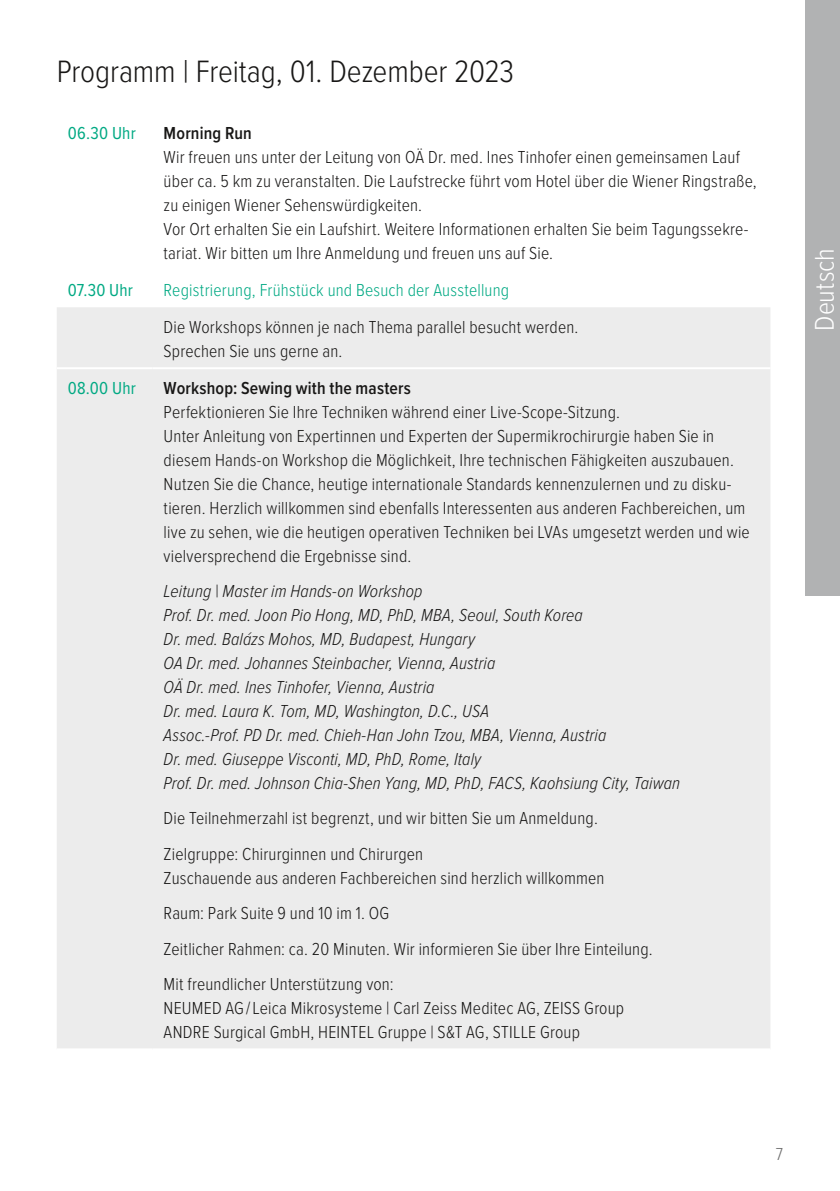
<style>
.page{position:relative;width:840px;height:1191px;background:#fff}
.page>*{position:absolute;margin:0;border:0;box-sizing:border-box;transform-origin:0 0}
.t1{font:300 32px "Proxima Nova Cond";letter-spacing:-.005em;color:#181716}
.t2{font:300 28px "Proxima Nova Cond";color:#fff}
.t3{font:300 18px/24px "Proxima Nova Cond";letter-spacing:.01em;color:#181716}
.t4{font:italic 300 18px/24px "Proxima Nova Cond";letter-spacing:.01em;color:#181716}
.t5{font:300 18px "Proxima Nova Cond";letter-spacing:.01em;color:#00a983}
.t6{font:600 18px "Proxima Nova Cond";letter-spacing:.01em;color:#181716}
.t7{font:18px "Proxima Nova Cond";letter-spacing:.01em;color:#00a983}
.t8{font:300 18px "Proxima Nova Cond";color:#6e6e6e}
</style>
<div class="page">
<div style="left:805px;top:0;width:34px;height:596px;background:#b1b2b3"></div>
<div style="left:57px;top:307px;width:713px;height:60px;background:#ececec"></div>
<div style="left:57px;top:369px;width:713px;height:679px;background:#ececec"></div>
<h1 class="t1" style="left:57px;top:48px;width:458px">Programm | Freitag, 01. Dezember 2023</h1>
<p class="t7" style="left:68px;top:120px;width:69px">06.30 Uhr</p>
<p class="t6" style="left:163px;top:120px;width:90px">Morning Run</p>
<p class="t3" style="left:163px;top:144px;width:594px">Wir freuen uns unter der Leitung von OÄ Dr. med. Ines Tinhofer einen gemeinsamen Lauf über ca. 5 km zu veranstalten. Die Laufstrecke führt vom Hotel über die Wiener Ringstraße, zu einigen Wiener Sehenswürdigkeiten.<br>Vor Ort erhalten Sie ein Laufshirt. Weitere Informationen erhalten Sie beim Tagungssekre&shy;tariat. Wir bitten um Ihre Anmeldung und freuen uns auf Sie.</p>
<p class="t7" style="left:68px;top:277px;width:67px">07.30 Uhr</p>
<p class="t5" style="left:163px;top:277px;width:347px">Registrierung, Frühstück und Besuch der Ausstellung</p>
<p class="t3" style="left:163px;top:314px;width:416px">Die Workshops können je nach Thema parallel besucht werden.<br>Sprechen Sie uns gerne an.</p>
<p class="t7" style="left:68px;top:374px;width:69px">08.00 Uhr</p>
<p class="t6" style="left:163px;top:374px;width:249px">Workshop: Sewing with the masters</p>
<p class="t3" style="left:163px;top:399px;width:587px">Perfektionieren Sie Ihre Techniken während einer Live-Scope-Sitzung.<br>Unter Anleitung von Expertinnen und Experten der Supermikrochirurgie haben Sie in diesem Hands-on Workshop die Möglichkeit, Ihre technischen Fähigkeiten auszubauen.<br>Nutzen Sie die Chance, heutige internationale Standards kennenzulernen und zu disku&shy;tieren. Herzlich willkommen sind ebenfalls Interessenten aus anderen Fachbereichen, um live zu sehen, wie die heutigen operativen Techniken bei LVAs umgesetzt werden und wie vielversprechend die Ergebnisse sind.</p>
<p class="t4" style="left:163px;top:578px;width:518px">Leitung | Master im Hands-on Workshop<br>Prof. Dr. med. Joon Pio Hong, MD, PhD, MBA, Seoul, South Korea<br>Dr. med. Balázs Mohos, MD, Budapest, Hungary<br>OA Dr. med. Johannes Steinbacher, Vienna, Austria<br>OÄ Dr. med. Ines Tinhofer, Vienna, Austria<br>Dr. med. Laura K. Tom, MD, Washington, D.C., USA<br>Assoc.-Prof. PD Dr. med. Chieh-Han John Tzou, MBA, Vienna, Austria<br>Dr. med. Giuseppe Visconti, MD, PhD, Rome, Italy<br>Prof. Dr. med. Johnson Chia-Shen Yang, MD, PhD, FACS, Kaohsiung City, Taiwan</p>
<p class="t3" style="left:163px;top:800px;width:435px;line-height:35.4px">Die Teilnehmerzahl ist begrenzt, und wir bitten Sie um Anmeldung.<br>Zielgruppe: Chirurginnen und Chirurgen</p>
<p class="t3" style="left:163px;top:859px;width:490px;line-height:35.4px">Zuschauende aus anderen Fachbereichen sind herzlich willkommen<br>Raum: Park Suite 9 und 10 im 1. OG<br>Zeitlicher Rahmen: ca. 20 Minuten. Wir informieren Sie über Ihre Einteilung.<br>Mit freundlicher Unterstützung von:</p>
<p class="t3" style="left:163px;top:995px;width:462px">NEUMED AG / Leica Mikrosysteme | Carl Zeiss Meditec AG, ZEISS Group<br>ANDRE Surgical GmbH, HEINTEL Gruppe | S&amp;T AG, STILLE Group</p>
<h2 class="t2" style="left:803px;top:331px;width:84px;rotate:-90deg">Deutsch</h2>
<p class="t8" style="left:775px;top:1140px;width:9px">7</p>
</div>
